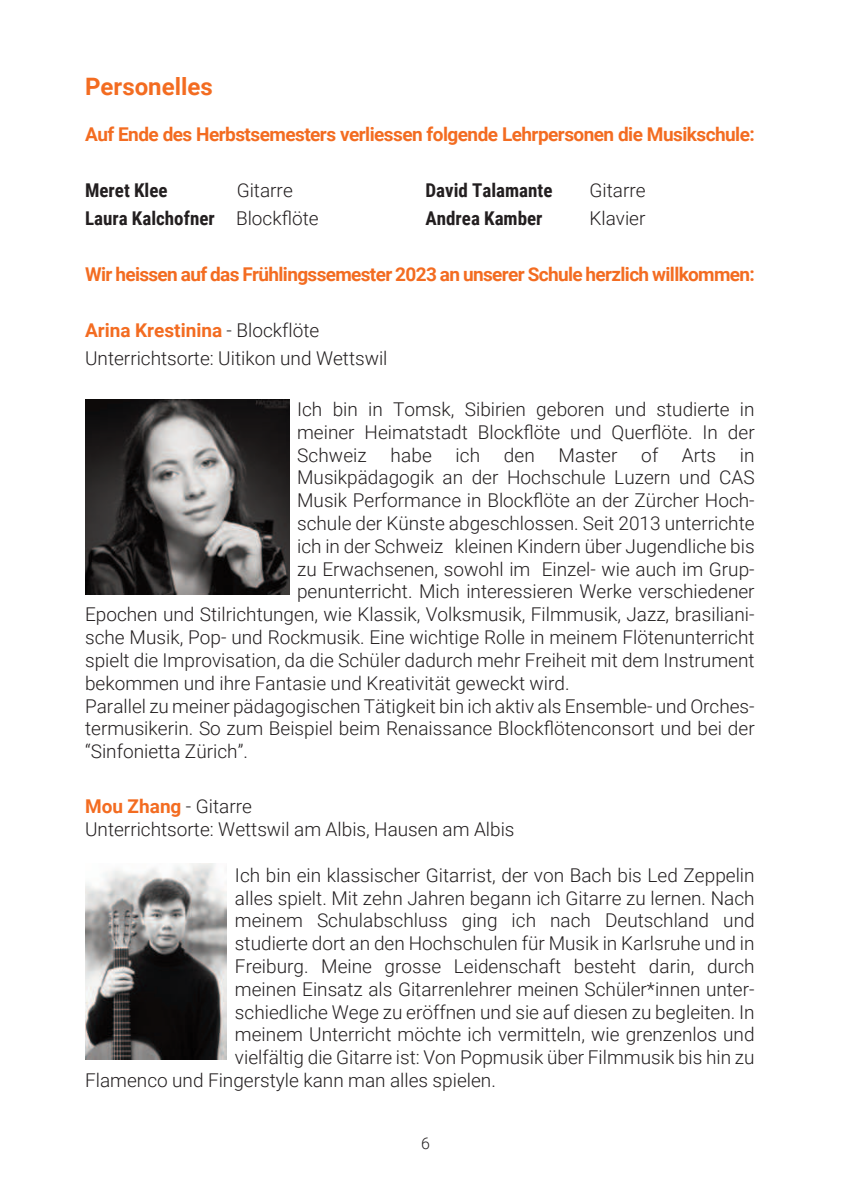
<style>
.page{position:relative;width:851px;height:1191px;background:#fff}
.page>*{position:absolute;margin:0;border:0;box-sizing:border-box;transform-origin:0 0}
.t1{font:700 24px "Roboto";color:#f36c21}
.t2{font:300 19px/28px "Roboto";color:#231f20}
.t3{font:700 19px "Roboto";letter-spacing:-.03em;color:#f36c21}
.t4{font:700 19px "Roboto Condensed";color:#231f20}
.t5{font:300 16px "Roboto";color:#231f20}
.s1{font-family:"Roboto";font-weight:300}
.s2{font-weight:700;color:#f36c21}
</style>
<div class="page">
<img style="left:85px;top:400px;width:204px;height:194px">
<img style="left:85px;top:863px;width:142px;height:196px">
<p class="t1" style="left:85px;top:76px;width:129px">Personelles</p>
<p class="t3" style="left:85px;top:126px;width:671px">Auf Ende des Herbstsemesters verliessen folgende Lehrpersonen die Musikschule:</p>
<p class="t4" style="left:85px;top:182px;width:84px">Meret Klee</p>
<p class="t2" style="left:237px;top:178px;width:58px">Gitarre</p>
<p class="t4" style="left:425px;top:182px;width:128px">David Talamante</p>
<p class="t2" style="left:589px;top:178px;width:58px">Gitarre</p>
<p class="t4" style="left:85px;top:210px;width:235px">Laura Kalchofner <span class="s1">Blockflˆte</span></p>
<p class="t4" style="left:425px;top:210px;width:118px">Andrea Kamber</p>
<p class="t2" style="left:589px;top:206px;width:58px">Klavier</p>
<p class="t3" style="left:85px;top:266px;width:671px">Wir heissen auf das Fr¸hlingssemester 2023 an unserer Schule herzlich willkommen:</p>
<p class="t2" style="left:85px;top:318px;width:304px"><span class="s2">Arina Krestinina</span> - Blockflˆte<br>Unterrichtsorte: Uitikon und Wettswil</p>
<p class="t2" style="left:297px;top:396px;width:459px">Ich bin in Tomsk, Sibirien geboren und studierte in</p>
<p class="t2" style="left:297px;top:419px;width:459px">meiner Heimatstadt Blockflˆte und Querflˆte. In der</p>
<p class="t2" style="left:297px;top:442px;width:459px">Schweiz habe ich den Master of Arts in</p>
<p class="t2" style="left:297px;top:465px;width:459px">Musikp‰dagogik an der Hochschule Luzern und CAS</p>
<p class="t2" style="left:297px;top:488px;width:459px">Musik Performance in Blockflˆte an der Z¸rcher Hoch-</p>
<p class="t2" style="left:297px;top:510px;width:459px">schule der K¸nste abgeschlossen. Seit 2013 unterrichte</p>
<p class="t2" style="left:297px;top:533px;width:459px">ich in der Schweiz kleinen Kindern ¸ber Jugendliche bis</p>
<p class="t2" style="left:297px;top:556px;width:459px">zu Erwachsenen, sowohl im Einzel- wie auch im Grup-</p>
<p class="t2" style="left:297px;top:579px;width:459px">penunterricht. Mich interessieren Werke verschiedener</p>
<p class="t2" style="left:85px;top:602px;width:671px">Epochen und Stilrichtungen, wie Klassik, Volksmusik, Filmmusik, Jazz, brasiliani-</p>
<p class="t2" style="left:85px;top:624px;width:671px">sche Musik, Pop- und Rockmusik. Eine wichtige Rolle in meinem Flˆtenunterricht</p>
<p class="t2" style="left:85px;top:647px;width:671px">spielt die Improvisation, da die Sch¸ler dadurch mehr Freiheit mit dem Instrument</p>
<p class="t2" style="left:85px;top:670px;width:486px">bekommen und ihre Fantasie und Kreativit‰t geweckt wird.</p>
<p class="t2" style="left:85px;top:693px;width:671px">Parallel zu meiner p‰dagogischen T‰tigkeit bin ich aktiv als Ensemble- und Orches-</p>
<p class="t2" style="left:85px;top:716px;width:671px">termusikerin. So zum Beispiel beim Renaissance Blockflˆtenconsort und bei der</p>
<p class="t2" style="left:85px;top:738px;width:164px">ìSinfonietta Z¸richî.</p>
<p class="t2" style="left:85px;top:796px;width:431px;line-height:22.8px"><span class="s2">Mou Zhang</span> - Gitarre<br>Unterrichtsorte: Wettswil am Albis, Hausen am Albis</p>
<p class="t2" style="left:235px;top:862px;width:521px">Ich bin ein klassischer Gitarrist, der von Bach bis Led Zeppelin</p>
<p class="t2" style="left:235px;top:885px;width:521px">alles spielt. Mit zehn Jahren begann ich Gitarre zu lernen. Nach</p>
<p class="t2" style="left:235px;top:908px;width:521px">meinem Schulabschluss ging ich nach Deutschland und</p>
<p class="t2" style="left:235px;top:930px;width:521px">studierte dort an den Hochschulen f¸r Musik in Karlsruhe und in</p>
<p class="t2" style="left:235px;top:953px;width:521px">Freiburg. Meine grosse Leidenschaft besteht darin, durch</p>
<p class="t2" style="left:235px;top:976px;width:521px">meinen Einsatz als Gitarrenlehrer meinen Sch¸ler*innen unter-</p>
<p class="t2" style="left:235px;top:999px;width:521px">schiedliche Wege zu erˆffnen und sie auf diesen zu begleiten. In</p>
<p class="t2" style="left:235px;top:1022px;width:521px">meinem Unterricht mˆchte ich vermitteln, wie grenzenlos und</p>
<p class="t2" style="left:235px;top:1044px;width:521px">vielf‰ltig die Gitarre ist: Von Popmusik ¸ber Filmmusik bis hin zu</p>
<p class="t2" style="left:85px;top:1067px;width:412px">Flamenco und Fingerstyle kann man alles spielen.</p>
<p class="t5" style="left:421px;top:1136px;width:10px">6</p>
</div>
